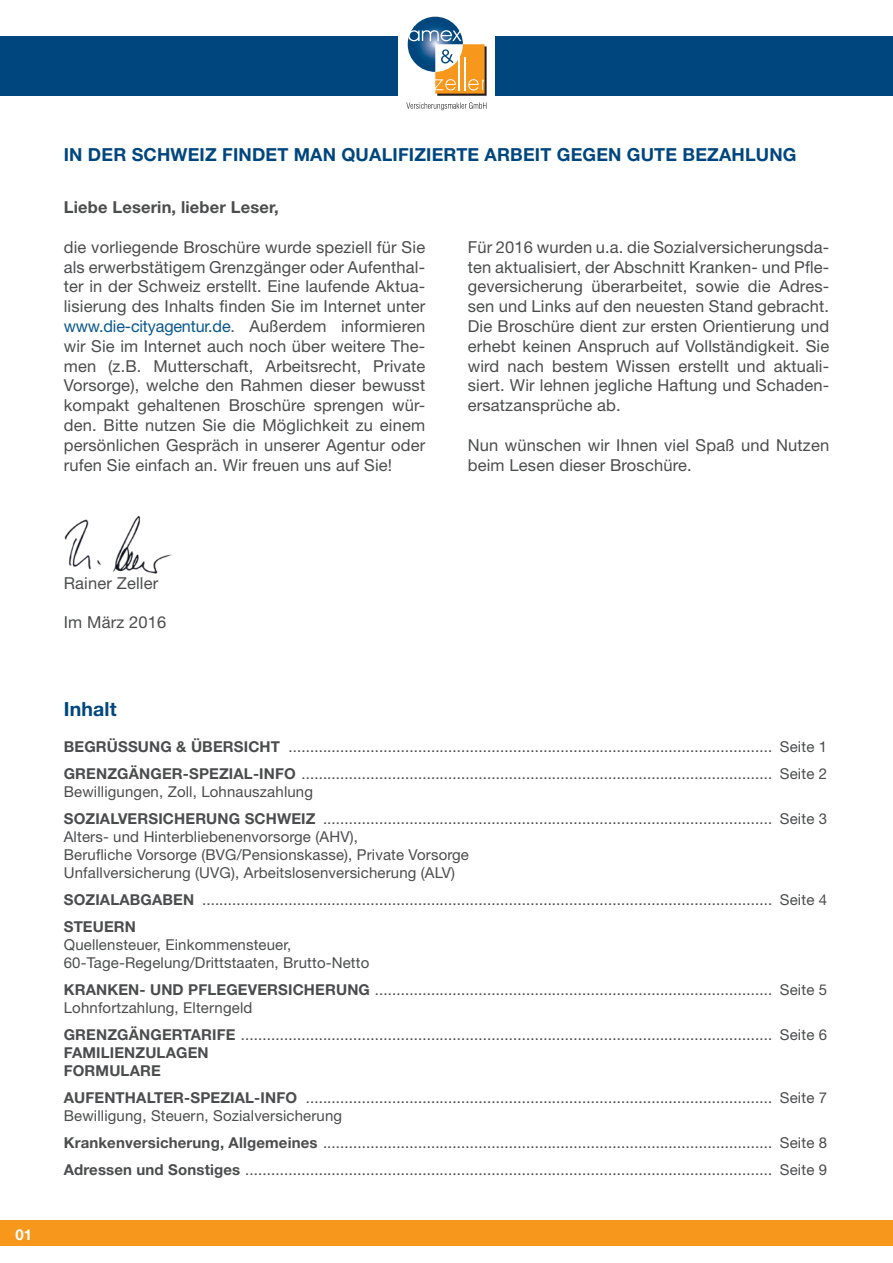
<style>
.page{position:relative;width:893px;height:1263px;background:#fff}
.page>*{position:absolute;margin:0;border:0;box-sizing:border-box;transform-origin:0 0}
.t1{font:700 19.5px "Helvetica Neue";letter-spacing:.01em;color:#00467e}
.t2{font:700 18px "Helvetica Neue";letter-spacing:.01em;color:#00467e}
.t3{font:16.5px/19.8px "Helvetica Neue";letter-spacing:.01em;color:#4b4c4d;text-align:justify}
.t4{font:700 16.5px "Helvetica Neue";letter-spacing:.01em;color:#4b4c4d}
.t5{font:15px/18px "Helvetica Neue";letter-spacing:.01em;color:#4b4c4d}
.t6{font:700 15px "Helvetica Neue";color:#fff}
.s1{color:#0a578d}
.s2{font-weight:700}
</style>
<div class="page">
<img style="left:64px;top:515px;width:108px;height:59px">
<div style="left:0;top:36px;width:893px;height:60px;background:#00467e"></div>
<div style="left:0;top:1220px;width:893px;height:26px;background:#f7981d"></div>
<div style="left:398px;top:0;width:97px;height:98px;background:#fff"></div>
<img style="left:411px;top:17px;width:48px;height:13px">
<svg style="left:408px;top:30px;width:79px;height:66px"></svg>
<svg style="left:406px;top:102px;width:80px;height:8px"></svg>
<p class="t2" style="left:64px;top:144px;width:734px">IN DER SCHWEIZ FINDET MAN QUALIFIZIERTE ARBEIT GEGEN GUTE BEZAHLUNG</p>
<p class="t4" style="left:64px;top:197px;width:216px">Liebe Leserin, lieber Leser,</p>
<p class="t3" style="left:64px;top:237px;width:363px">die vorliegende Broschüre wurde speziell für Sie als erwerbstätigem Grenzgänger oder Aufenthal&shy;ter in der Schweiz erstellt. Eine laufende Aktua&shy;lisierung des Inhalts finden Sie im Internet unter <span class="s1">www.die-cityagentur.de</span>. Außerdem informieren wir Sie im Internet auch noch über weitere The&shy;men (z.B. Mutterschaft, Arbeitsrecht, Private Vorsorge), welche den Rahmen dieser bewusst kompakt gehaltenen Broschüre sprengen wür&shy;den. Bitte nutzen Sie die Möglichkeit zu einem persönlichen Gespräch in unserer Agentur oder rufen Sie einfach an. Wir freuen uns auf Sie!</p>
<p class="t3" style="left:468px;top:237px;width:363px">Für 2016 wurden u.a. die Sozialversicherungsda&shy;ten aktualisiert, der Abschnitt Kranken- und Pfle&shy;geversicherung überarbeitet, sowie die Adres&shy;sen und Links auf den neuesten Stand gebracht.<br>Die Broschüre dient zur ersten Orientierung und erhebt keinen Anspruch auf Vollständigkeit. Sie wird nach bestem Wissen erstellt und aktuali&shy;siert. Wir lehnen jegliche Haftung und Schaden&shy;ersatzansprüche ab.</p>
<p class="t3" style="left:468px;top:435px;width:363px">Nun wünschen wir Ihnen viel Spaß und Nutzen beim Lesen dieser Broschüre.</p>
<p class="t6" style="left:15px;top:1225px;width:18px">01</p>
<p class="t3" style="left:64px;top:573px;width:96px">Rainer Zeller</p>
<p class="t3" style="left:64px;top:612px;width:104px">Im März 2016</p>
<h1 class="t1" style="left:64px;top:697px;width:54px">Inhalt</h1>
<p class="t5" style="left:64px;top:733px;width:765px;line-height:27px"><span class="s2">BEGRÜSSUNG &amp; ÜBERSICHT</span> ................................................................................................................ Seite 1<br><span class="s2">GRENZGÄNGER-SPEZIAL-INFO</span> ............................................................................................................. Seite 2</p>
<p class="t5" style="left:64px;top:778px;width:765px;line-height:27px">Bewilligungen, Zoll, Lohnauszahlung<br><span class="s2">SOZIALVERSICHERUNG SCHWEIZ</span> ........................................................................................................ Seite 3</p>
<p class="t5" style="left:64px;top:828px;width:407px">Alters- und Hinterbliebenenvorsorge (AHV),<br>Berufliche Vorsorge (BVG/Pensionskasse), Private Vorsorge<br>Unfallversicherung (UVG), Arbeitslosenversicherung (ALV)</p>
<p class="t5" style="left:64px;top:886px;width:765px;line-height:27px"><span class="s2">SOZIALABGABEN</span> .................................................................................................................................... Seite 4<br><span class="s2">STEUERN</span></p>
<p class="t5" style="left:64px;top:936px;width:307px">Quellensteuer, Einkommensteuer,<br>60-Tage-Regelung/Drittstaaten, Brutto-Netto</p>
<p class="t5" style="left:64px;top:981px;width:765px"><span class="s2">KRANKEN- UND PFLEGEVERSICHERUNG</span> ............................................................................................ Seite 5<br>Lohnfortzahlung, Elterngeld</p>
<p class="t5" style="left:64px;top:1026px;width:765px"><span class="s2">GRENZGÄNGERTARIFE</span> ........................................................................................................................... Seite 6<br><span class="s2">FAMILIENZULAGEN<br>FORMULARE</span></p>
<p class="t5" style="left:64px;top:1089px;width:765px"><span class="s2">AUFENTHALTER-SPEZIAL-INFO</span> ............................................................................................................ Seite 7<br>Bewilligung, Steuern, Sozialversicherung</p>
<p class="t5" style="left:64px;top:1129px;width:765px;line-height:27px"><span class="s2">Krankenversicherung, Allgemeines</span> ........................................................................................................ Seite 8<br><span class="s2">Adressen und Sonstiges</span> .......................................................................................................................... Seite 9</p>
</div>
